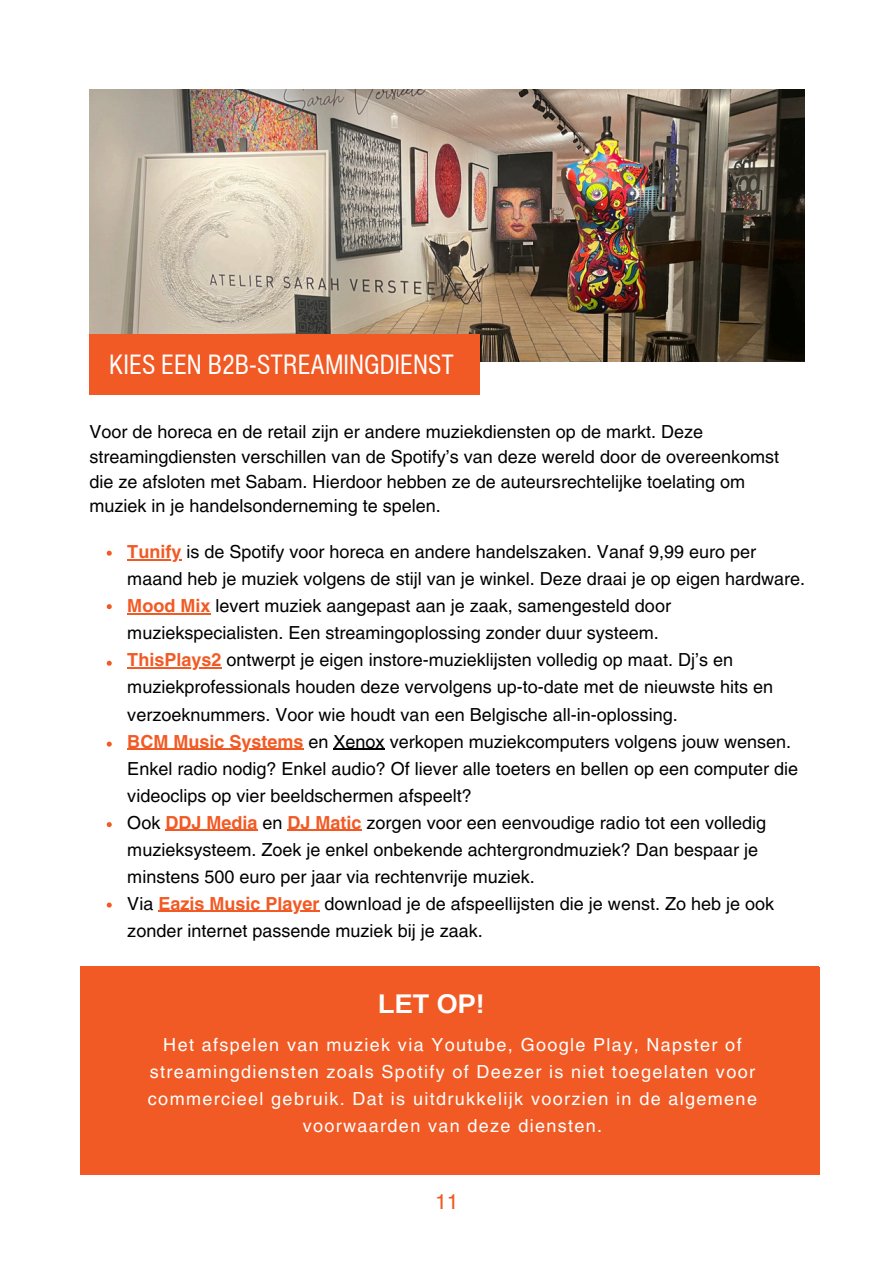
<style>
.page{position:relative;width:894px;height:1264px;background:#fff}
.page>*{position:absolute;margin:0;border:0;box-sizing:border-box;transform-origin:0 0}
.t1{font:condensed 27px "Helvetica Now Text";color:#fff}
.t2{font:700 27px "Arimo";color:#fff}
.t3{font:21px "Helvetica LT Pro";color:#f15a24}
.t4{font:18px/24.8px "Helvetica LT Pro";color:#000}
.t5{font:18px/27px "Helvetica LT Pro";letter-spacing:.075em;color:#fff;text-align:center}
.s1{font-weight:700;color:#f15a24}
</style>
<div class="page">
<img style="left:89px;top:89px;width:715px;height:273px">
<div style="left:89px;top:334px;width:391px;height:60px;background:#f15a24"></div>
<div style="left:80px;top:966px;width:738px;height:207px;background:#f15a24"></div>
<hr style="left:127px;top:559px;width:54px;height:1px;background:#f15a24">
<hr style="left:127px;top:613px;width:83px;height:1px;background:#f15a24">
<hr style="left:127px;top:667px;width:37px;height:1px;background:#f15a24">
<hr style="left:164px;top:667px;width:57px;height:1px;background:#f15a24">
<hr style="left:127px;top:748px;width:176px;height:1px;background:#f15a24">
<hr style="left:333px;top:748px;width:51px;height:1px;background:#000">
<hr style="left:165px;top:829px;width:92px;height:1px;background:#f15a24">
<hr style="left:287px;top:829px;width:74px;height:1px;background:#f15a24">
<hr style="left:158px;top:910px;width:161px;height:1px;background:#f15a24">
<svg style="left:107px;top:550px;width:5px;height:5px"></svg>
<svg style="left:107px;top:604px;width:5px;height:5px"></svg>
<svg style="left:107px;top:660px;width:5px;height:5px"></svg>
<svg style="left:107px;top:741px;width:5px;height:5px"></svg>
<svg style="left:107px;top:822px;width:5px;height:5px"></svg>
<svg style="left:107px;top:902px;width:5px;height:5px"></svg>
<p class="t1" style="left:109px;top:344px;width:346px">KIES EEN B2B-STREAMINGDIENST</p>
<p class="t4" style="left:89px;top:421px;width:691px">Voor de horeca en de retail zijn er andere muziekdiensten op de markt. Deze streamingdiensten verschillen van de Spotify’s van deze wereld door de overeenkomst die ze afsloten met Sabam. Hierdoor hebben ze de auteursrechtelijke toelating om muziek in je handelsonderneming te spelen.</p>
<h2 class="t4" style="left:127px;top:541px;width:630px"><span class="s1">Tunify</span> is de Spotify voor horeca en andere handelszaken. Vanaf 9,99 euro per</h2>
<p class="t4" style="left:127px;top:568px;width:679px">maand heb je muziek volgens de stijl van je winkel. Deze draai je op eigen hardware.</p>
<p class="t4" style="left:127px;top:595px;width:545px"><span class="s1">Mood Mix</span> levert muziek aangepast aan je zaak, samengesteld door</p>
<p class="t4" style="left:127px;top:622px;width:533px">muziekspecialisten. Een streamingoplossing zonder duur systeem.</p>
<p class="t4" style="left:127px;top:649px;width:607px"><span class="s1">ThisPlays2</span> ontwerpt je eigen instore-muzieklijsten volledig op maat. Dj’s en</p>
<p class="t4" style="left:127px;top:676px;width:647px">muziekprofessionals houden deze vervolgens up-to-date met de nieuwste hits en</p>
<p class="t4" style="left:127px;top:703px;width:552px">verzoeknummers. Voor wie houdt van een Belgische all-in-oplossing.</p>
<p class="t4" style="left:127px;top:730px;width:665px"><span class="s1">BCM Music Systems</span> en Xenox verkopen muziekcomputers volgens jouw wensen.</p>
<p class="t4" style="left:127px;top:757px;width:672px">Enkel radio nodig? Enkel audio? Of liever alle toeters en bellen op een computer die</p>
<p class="t4" style="left:127px;top:784px;width:346px">videoclips op vier beeldschermen afspeelt?</p>
<p class="t4" style="left:127px;top:811px;width:640px">Ook <span class="s1">DDJ Media</span> en <span class="s1">DJ Matic</span> zorgen voor een eenvoudige radio tot een volledig</p>
<p class="t4" style="left:127px;top:838px;width:632px">muzieksysteem. Zoek je enkel onbekende achtergrondmuziek? Dan bespaar je</p>
<p class="t4" style="left:127px;top:865px;width:409px">minstens 500 euro per jaar via rechtenvrije muziek.</p>
<p class="t4" style="left:127px;top:892px;width:648px">Via <span class="s1">Eazis Music Player</span> download je de afspeellijsten die je wenst. Zo heb je ook</p>
<p class="t4" style="left:127px;top:919px;width:357px">zonder internet passende muziek bij je zaak.</p>
<p class="t2" style="left:378px;top:988px;width:108px">LET OP!</p>
<h1 class="t5" style="left:148px;top:1032px;width:610px">Het afspelen van muziek via Youtube, Google Play, Napster of streamingdiensten zoals Spotify of Deezer is niet toegelaten voor commercieel gebruik. Dat is uitdrukkelijk voorzien in de algemene voorwaarden van deze diensten.</h1>
<p class="t3" style="left:435px;top:1193px;width:25px">11</p>
</div>
